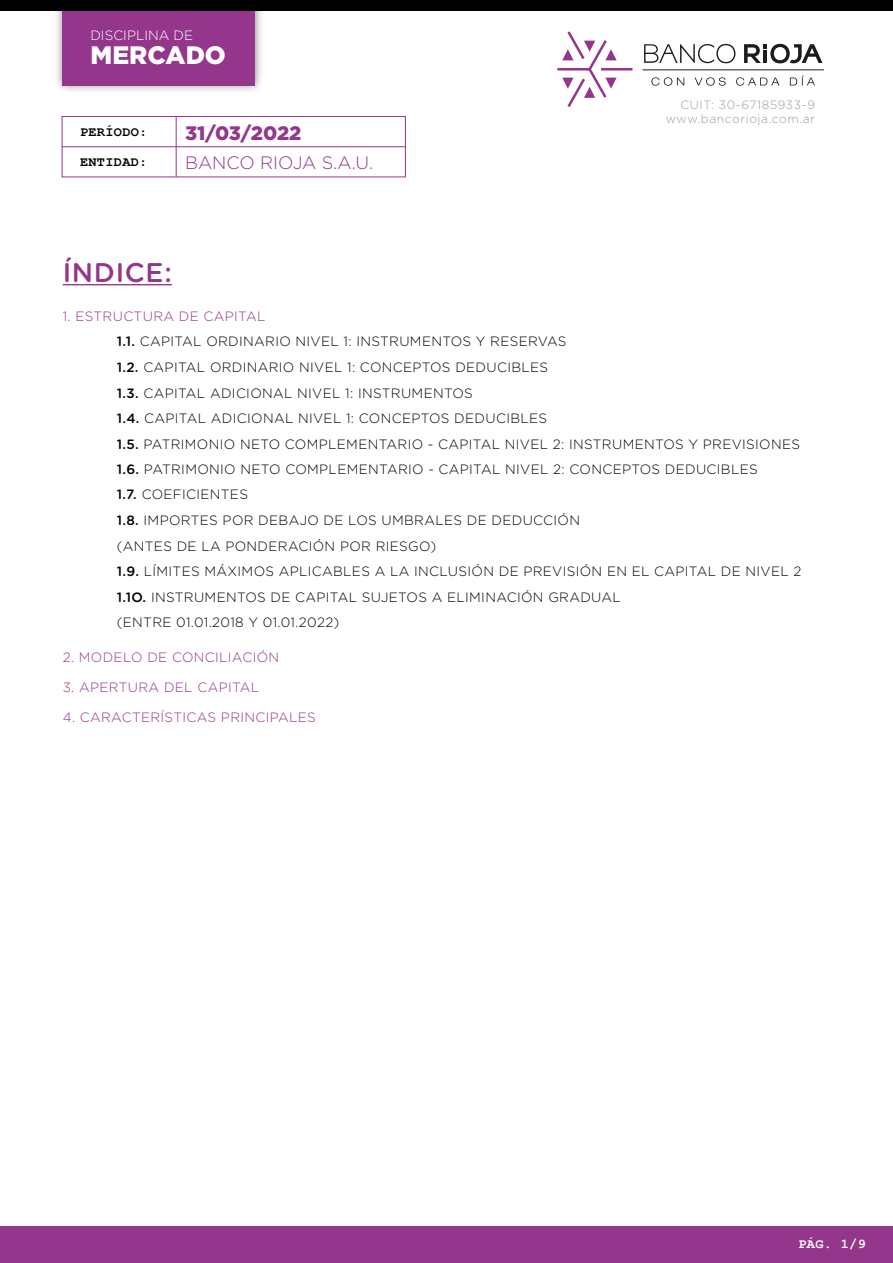
<style>
.page{position:relative;width:893px;height:1263px;background:#fff}
.page>*{position:absolute;margin:0;border:0;box-sizing:border-box;transform-origin:0 0}
.t1{font:500 27px "Gotham Rounded";letter-spacing:.025em;color:#94368b}
.t2{font:900 25.2px "Gotham HTF";color:#fff}
.t3{font:900 19.5px "Gotham HTF";color:#94378c}
.t4{font:300 18px "Gotham HTF";color:#94378c}
.t5{font:300 13.5px/25.5px "Gotham HTF";letter-spacing:.025em;color:#000}
.t6{font:300 13.5px "Gotham HTF";letter-spacing:.025em;color:#94368b}
.t7{font:700 13.5px "Courier New";letter-spacing:.025em;color:#000}
.t8{font:300 13.5px "Gotham HTF";color:#fff}
.t9{font:700 13.5px "Courier New";color:#fff}
.t10{font:300 12px/14.4px "Gotham HTF";letter-spacing:.05em;color:#9d9d9c;text-align:right}
.s1{font-family:"Gotham Rounded";font-weight:500}
</style>
<div class="page">
<div style="left:0;top:1227px;width:893px;height:36px;background:#94368b"></div>
<hr style="left:63px;top:284px;width:109px;height:1px;background:#94368b">
<div style="left:54px;top:0;width:210px;height:94px;background:#000;opacity:.48"></div>
<div style="left:63px;top:0;width:192px;height:85px;background:#94368b"></div>
<div style="left:0;top:0;width:893px;height:11px;background:#000"></div>
<svg style="left:557px;top:31px;width:76px;height:76px"></svg>
<hr style="left:643px;top:70px;width:181px;height:1px;background:#1c1c1c">
<svg style="left:651px;top:77px;width:33px;height:9px"></svg>
<svg style="left:695px;top:77px;width:31px;height:9px"></svg>
<svg style="left:736px;top:77px;width:43px;height:9px"></svg>
<svg style="left:790px;top:76px;width:25px;height:9px"></svg>
<svg style="left:744px;top:44px;width:78px;height:19px"></svg>
<svg style="left:644px;top:44px;width:91px;height:19px"></svg>
<div style="left:62px;top:116px;width:344px;height:61px;border:1px solid #94368b"></div>
<hr style="left:62px;top:146px;width:344px;height:1px;background:#94368b">
<hr style="left:176px;top:117px;width:1px;height:60px;background:#94368b">
<p class="t8" style="left:90px;top:28px;width:104px">DISCIPLINA DE</p>
<h2 class="t2" style="left:90px;top:40px;width:137px">MERCADO</h2>
<p class="t7" style="left:80px;top:124px;width:69px">PERÍODO:</p>
<p class="t7" style="left:80px;top:154px;width:69px">ENTIDAD:</p>
<h3 class="t3" style="left:185px;top:121px;width:118px">31/03/2022</h3>
<h3 class="t4" style="left:185px;top:153px;width:190px">BANCO RIOJA S.A.U.</h3>
<h1 class="t1" style="left:63px;top:253px;width:111px">ÍNDICE:</h1>
<p class="t6" style="left:63px;top:309px;width:204px">1. ESTRUCTURA DE CAPITAL</p>
<p class="t5" style="left:117px;top:328px;width:451px"><span class="s1">1.1.</span> CAPITAL ORDINARIO NIVEL 1: INSTRUMENTOS Y RESERVAS</p>
<p class="t5" style="left:117px;top:354px;width:433px"><span class="s1">1.2.</span> CAPITAL ORDINARIO NIVEL 1: CONCEPTOS DEDUCIBLES</p>
<p class="t5" style="left:117px;top:380px;width:358px"><span class="s1">1.3.</span> CAPITAL ADICIONAL NIVEL 1: INSTRUMENTOS</p>
<p class="t5" style="left:117px;top:405px;width:432px"><span class="s1">1.4.</span> CAPITAL ADICIONAL NIVEL 1: CONCEPTOS DEDUCIBLES</p>
<p class="t10" style="left:666px;top:97px;width:151px">CUIT: 30-67185933-9 www.bancorioja.com.ar</p>
<p class="t5" style="left:117px;top:431px;width:685px"><span class="s1">1.5.</span> PATRIMONIO NETO COMPLEMENTARIO - CAPITAL NIVEL 2: INSTRUMENTOS Y PREVISIONES</p>
<p class="t5" style="left:117px;top:456px;width:642px"><span class="s1">1.6.</span> PATRIMONIO NETO COMPLEMENTARIO - CAPITAL NIVEL 2: CONCEPTOS DEDUCIBLES</p>
<p class="t5" style="left:117px;top:482px;width:133px"><span class="s1">1.7.</span> COEFICIENTES</p>
<p class="t5" style="left:117px;top:507px;width:465px"><span class="s1">1.8.</span> IMPORTES POR DEBAJO DE LOS UMBRALES DE DEDUCCIÓN (ANTES DE LA PONDERACIÓN POR RIESGO)</p>
<p class="t5" style="left:117px;top:558px;width:686px"><span class="s1">1.9.</span> LÍMITES MÁXIMOS APLICABLES A LA INCLUSIÓN DE PREVISIÓN EN EL CAPITAL DE NIVEL 2</p>
<p class="t5" style="left:117px;top:584px;width:506px"><span class="s1">1.1O.</span> INSTRUMENTOS DE CAPITAL SUJETOS A ELIMINACIÓN GRADUAL (ENTRE 01.01.2018 Y 01.01.2022)</p>
<p class="t6" style="left:63px;top:650px;width:218px">2. MODELO DE CONCILIACIÓN</p>
<p class="t6" style="left:63px;top:680px;width:198px">3. APERTURA DEL CAPITAL</p>
<p class="t6" style="left:63px;top:710px;width:255px">4. CARACTERÍSTICAS PRINCIPALES</p>
<p class="t9" style="left:798px;top:1235px;width:69px">PÁG. 1/9</p>
</div>
